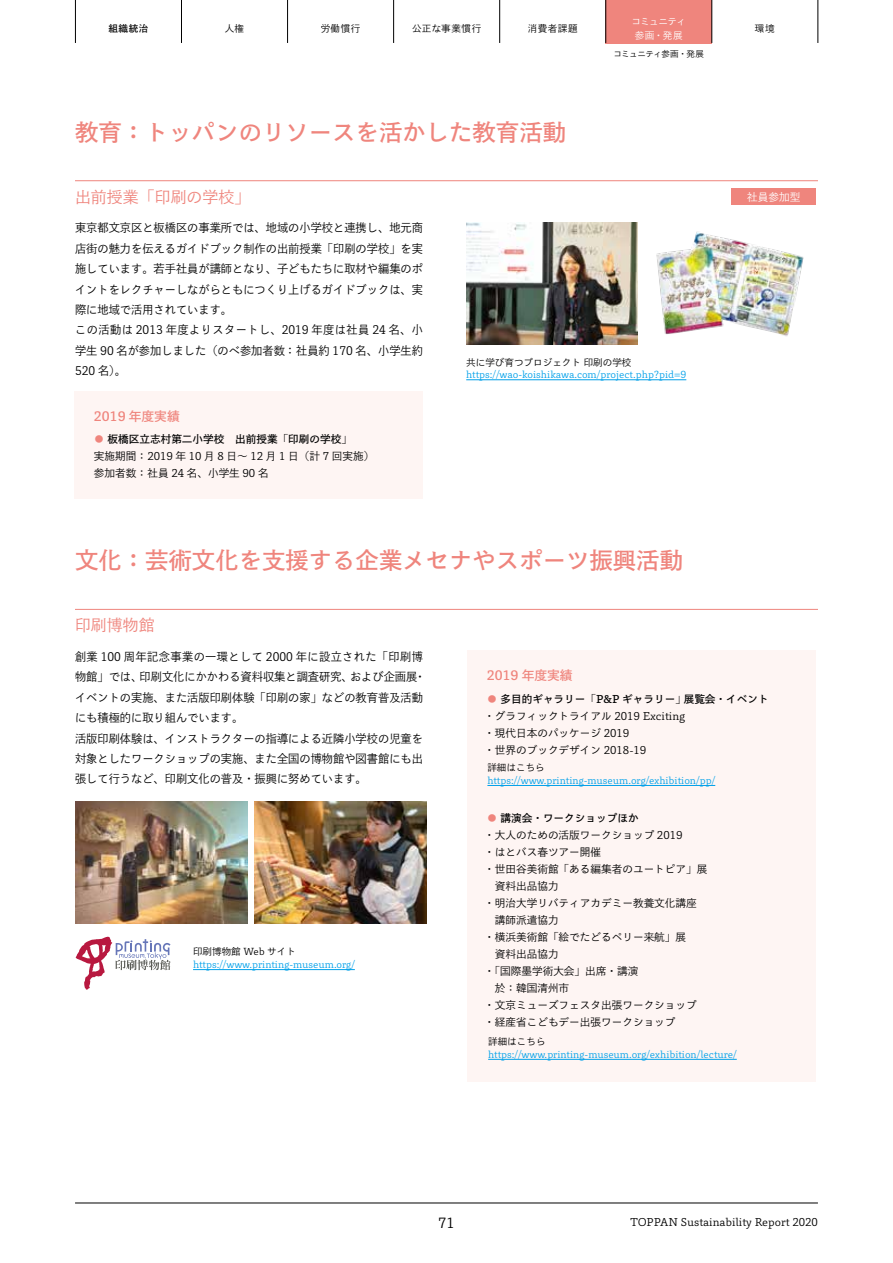
<style>
.page{position:relative;width:893px;height:1263px;background:#fff}
.page>*{position:absolute;margin:0;border:0;box-sizing:border-box;transform-origin:0 0}
.t1{font:23.4px "Toppan Bunkyu Gothic Pr 6 N DB";color:#ef857d}
.t2{font:15.9px "Toppan Bunkyu Gothic Pr 6 N";color:#ef857d}
.t3{font:13.8px "Toppan Bunkyu Gothic Pr 6 N";color:#000}
.t4{font:12.75px "Toppan Bunkyu Gothic Pr 6 N DB";color:#ef857d}
.t5{font:11.7px/20.4px "Toppan Bunkyu Gothic Pr 6 N";color:#000;scale:.96 1}
.t6{font:10.65px/17px "Toppan Bunkyu Gothic Pr 6 N";color:#000}
.t7{font:10.65px "Toppan Bunkyu Gothic Pr 6 N DB";color:#000}
.t8{font:10.65px "Toppan Bunkyu Gothic Pr 6 N";color:#fff}
.t9{font:9.6px "Toppan Bunkyu Gothic Pr 6 N";color:#00a0e9}
.t10{font:9.6px "Toppan Bunkyu Gothic Pr 6 N";color:#000}
.t11{font:9.6px/13.8px "Toppan Bunkyu Gothic Pr 6 N";letter-spacing:-.06em;color:#fff;text-align:center}
.t12{font:9.6px "Toppan Bunkyu Gothic Pr 6 N";letter-spacing:.04em;color:#000}
.t13{font:9.6px "Toppan Bunkyu Gothic Pr 6 N DB";color:#000}
.t14{font:8.55px "Toppan Bunkyu Gothic Pr 6 N";letter-spacing:-.055em;color:#000}
.s1{color:#ef857d}
</style>
<div class="page">
<div style="left:605px;top:0;width:107px;height:43px;background:#ef857d"></div>
<hr style="left:75px;top:180px;width:743px;height:1px;background:#ef857d">
<hr style="left:75px;top:609px;width:743px;height:1px;background:#ef857d">
<div style="left:731px;top:188px;width:85px;height:17px;background:#ef857d"></div>
<img style="left:466px;top:222px;width:172px;height:123px">
<img style="left:656px;top:231px;width:148px;height:105px">
<hr style="left:466px;top:379px;width:220px;height:1px;background:#00a0e9">
<div style="left:75px;top:391px;width:348px;height:108px;background:#fef5f3"></div>
<div style="left:468px;top:651px;width:348px;height:431px;background:#fef5f3"></div>
<img style="left:76px;top:801px;width:171px;height:123px">
<img style="left:255px;top:801px;width:172px;height:123px">
<hr style="left:193px;top:969px;width:162px;height:1px;background:#00a0e9">
<svg style="left:76px;top:937px;width:95px;height:53px"></svg>
<hr style="left:488px;top:1059px;width:249px;height:1px;background:#00a0e9">
<hr style="left:487px;top:785px;width:228px;height:1px;background:#00a0e9">
<hr style="left:75px;top:0;width:1px;height:43px;background:#000">
<hr style="left:181px;top:0;width:1px;height:43px;background:#000">
<hr style="left:287px;top:0;width:1px;height:43px;background:#000">
<hr style="left:393px;top:0;width:1px;height:43px;background:#000">
<hr style="left:499px;top:0;width:1px;height:43px;background:#000">
<hr style="left:605px;top:0;width:1px;height:43px;background:#000">
<hr style="left:712px;top:0;width:1px;height:43px;background:#000">
<hr style="left:818px;top:0;width:1px;height:43px;background:#000">
<hr style="left:75px;top:1203px;width:743px;height:1px;background:#000">
<p class="t11" style="left:631px;top:14px;width:56px">コミュニティ参画・発展</p>
<p class="t13" style="left:108px;top:23px;width:42px">組織統治</p>
<p class="t10" style="left:225px;top:23px;width:21px">人権</p>
<p class="t10" style="left:321px;top:23px;width:41px">労働慣行</p>
<p class="t12" style="left:412px;top:23px;width:71px">公正な事業慣行</p>
<p class="t10" style="left:528px;top:23px;width:51px">消費者課題</p>
<p class="t10" style="left:755px;top:23px;width:21px">環境</p>
<p class="t14" style="left:613px;top:49px;width:92px">コミュニティ参画・発展</p>
<h1 class="t1" style="left:75px;top:119px;width:493px">教育：トッパンのリソースを活かした教育活動</h1>
<h2 class="t2" style="left:75px;top:188px;width:177px">出前授業「印刷の学校」</h2>
<p class="t5" style="left:75px;top:218px;width:364px">東京都文京区と板橋区の事業所では、地域の小学校と連携し、地元商店街の魅力を伝えるガイドブック制作の出前授業「印刷の学校」を実施しています。若手社員が講師となり、子どもたちに取材や編集のポイントをレクチャーしながらともにつくり上げるガイドブックは、実際に地域で活用されています。<br>この活動は 2013 年度よりスタートし、2019 年度は社員 24 名、小学生 90 名が参加しました（のべ参加者数： 社員約 170 名、小学生約<br>520 名）。</p>
<p class="t4" style="left:94px;top:409px;width:87px">2019 年度実績</p>
<p class="t7" style="left:94px;top:433px;width:260px"><span class="s1">●</span> 板橋区立志村第二小学校　出前授業「印刷の学校」</p>
<p class="t6" style="left:94px;top:448px;width:282px">実施期間： 2019 年 10 月 8 日～ 12 月 1 日（計 7 回実施）参加者数： 社員 24 名、小学生 90 名</p>
<p class="t10" style="left:466px;top:357px;width:167px">共に学び育つプロジェクト 印刷の学校</p>
<p class="t9" style="left:466px;top:369px;width:222px">https://wao-koishikawa.com/project.php?pid=9</p>
<h1 class="t1" style="left:75px;top:547px;width:610px">文化：芸術文化を支援する企業メセナやスポーツ振興活動</h1>
<h2 class="t2" style="left:75px;top:616px;width:81px">印刷博物館</h2>
<p class="t8" style="left:747px;top:191px;width:55px">社員参加型</p>
<p class="t5" style="left:75px;top:647px;width:367px">創業 100 周年記念事業の一環として 2000 年に設立された「印刷博物館」では、印刷文化にかかわる資料収集と調査研究、および企画展・イベントの実施、また活版印刷体験「印刷の家」などの教育普及活動にも積極的に取り組んでいます。<br>活版印刷体験は、インストラクターの指導による近隣小学校の児童を対象としたワークショップの実施、また全国の博物館や図書館にも出張して行うなど、印刷文化の普及・振興に努めています。</p>
<p class="t10" style="left:193px;top:946px;width:104px">印刷博物館 Web サイト</p>
<p class="t9" style="left:193px;top:959px;width:163px">https://www.printing-museum.org/</p>
<p class="t4" style="left:487px;top:668px;width:87px">2019 年度実績</p>
<p class="t7" style="left:487px;top:693px;width:283px"><span class="s1">●</span> 多目的ギャラリー「P&amp;P ギャラリー」展覧会・イベント</p>
<p class="t6" style="left:484px;top:708px;width:202px">・グラフィックトライアル 2019 Exciting・現代日本のパッケージ 2019<br>・世界のブックデザイン 2018-19</p>
<p class="t10" style="left:487px;top:762px;width:59px">詳細はこちら</p>
<p class="t9" style="left:487px;top:775px;width:229px">https://www.printing-museum.org/exhibition/pp/</p>
<p class="t7" style="left:487px;top:812px;width:153px"><span class="s1">●</span> 講演会・ワークショップほか</p>
<p class="t6" style="left:484px;top:827px;width:221px">・大人のための活版ワークショップ 2019　　</p>
<p class="t6" style="left:484px;top:844px;width:118px">・はとバス春ツアー開催</p>
<p class="t6" style="left:484px;top:861px;width:225px">・世田谷美術館「ある編集者のユートピア」展</p>
<p class="t6" style="left:495px;top:878px;width:65px">資料出品協力</p>
<p class="t6" style="left:484px;top:895px;width:214px">・明治大学リバティアカデミー教養文化講座</p>
<p class="t6" style="left:495px;top:912px;width:65px">講師派遣協力</p>
<p class="t6" style="left:484px;top:929px;width:203px">・横浜美術館「絵でたどるペリー来航」展</p>
<p class="t6" style="left:495px;top:946px;width:65px">資料出品協力</p>
<p class="t6" style="left:484px;top:963px;width:156px">・「国際墨学術大会」出席・講演</p>
<p class="t6" style="left:495px;top:980px;width:76px">於：韓国清州市</p>
<p class="t6" style="left:484px;top:997px;width:214px">・文京ミューズフェスタ出張ワークショップ</p>
<p class="t6" style="left:484px;top:1014px;width:193px">・経産省こどもデー出張ワークショップ</p>
<p class="t10" style="left:488px;top:1036px;width:59px">詳細はこちら</p>
<p class="t9" style="left:488px;top:1049px;width:250px">https://www.printing-museum.org/exhibition/lecture/</p>
<p class="t3" style="left:438px;top:1215px;width:18px">71</p>
<p class="t6" style="left:631px;top:1214px;width:189px">TOPPAN Sustainability Report 2020</p>
</div>
